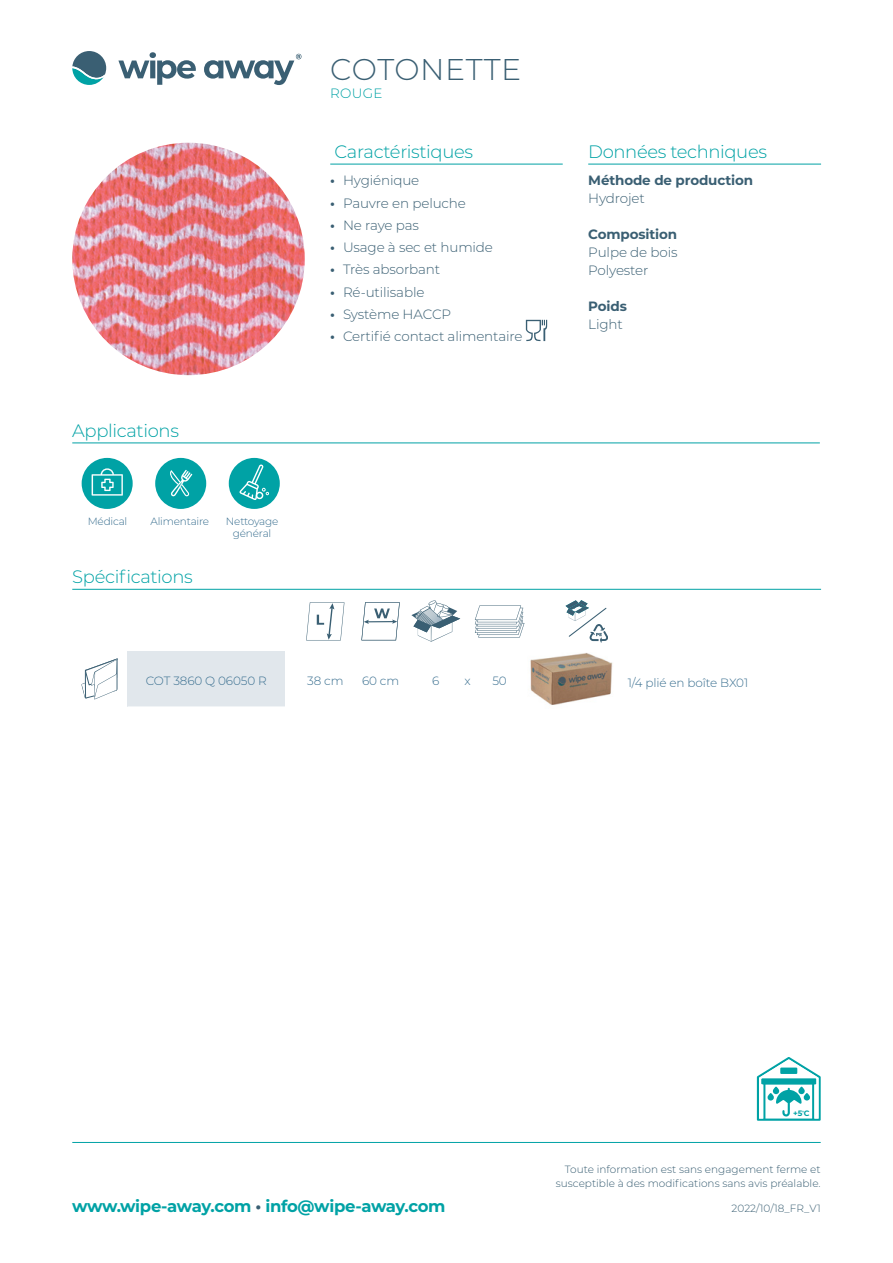
<style>
.page{position:relative;width:893px;height:1263px;background:#fff}
.page>*{position:absolute;margin:0;border:0;box-sizing:border-box;transform-origin:0 0}
.Arikelnaam_-_Title{font:300 30px "Montserrat";letter-spacing:.02em;color:#3a5f73}
.t1{font:300 18px "Montserrat";letter-spacing:-.02em;color:#00a2a5}
.t2{font:700 16.5px "Montserrat";letter-spacing:-.025em;color:#00a2a5}
.Body{font:300 13.5px/18px "Montserrat";letter-spacing:-.01em;color:#3a5f73}
.Body-2{font:700 13.5px/18px "Montserrat";letter-spacing:-.01em;color:#3a5f73}
.Artikelnaam_-_Subtit{font:300 13.5px "Montserrat";letter-spacing:.02em;color:#00a2a5}
.Tabel_-_Tekst{font:300 12px "Montserrat";letter-spacing:-.01em;color:#386e8f}
.Body_klein{font:300 10.5px/13.5px "Montserrat";color:#3a5f73;text-align:right}
.Tabel_-_Tekst_-_Klei{font:300 10.5px/12px "Montserrat";letter-spacing:-.02em;color:#386e8f;text-align:center}
.t3{font:700 7.8px "Montserrat";color:#00a2a5}
.s1{font-weight:700}
.s2{font-weight:300}
.s3{color:#3a5f73}
</style>
<div class="page">
<svg style="left:757px;top:1057px;width:64px;height:64px"></svg>
<hr style="left:72px;top:1142px;width:749px;height:1px;background:#00a2a5">
<svg style="left:118px;top:52px;width:78px;height:33px"></svg>
<svg style="left:204px;top:54px;width:97px;height:31px"></svg>
<svg style="left:72px;top:51px;width:34px;height:34px"></svg>
<div style="left:128px;top:651px;width:157px;height:55px;background:#e1e7ec"></div>
<svg style="left:128px;top:706px;width:157px;height:1px"></svg>
<svg style="left:306px;top:602px;width:38px;height:38px"></svg>
<svg style="left:361px;top:602px;width:39px;height:38px"></svg>
<svg style="left:411px;top:600px;width:49px;height:42px"></svg>
<svg style="left:475px;top:605px;width:49px;height:32px"></svg>
<svg style="left:566px;top:600px;width:42px;height:42px"></svg>
<svg style="left:82px;top:658px;width:36px;height:41px"></svg>
<img style="left:72px;top:143px;width:233px;height:232px;border-radius:116px">
<img style="left:530px;top:653px;width:83px;height:52px">
<div style="left:82px;top:458px;width:51px;height:51px;background:#00a2a5;border-radius:50%"></div>
<svg style="left:92px;top:468px;width:31px;height:28px"></svg>
<div style="left:155px;top:458px;width:51px;height:51px;background:#00a2a5;border-radius:50%"></div>
<svg style="left:170px;top:470px;width:22px;height:26px"></svg>
<div style="left:229px;top:458px;width:51px;height:51px;background:#00a2a5;border-radius:50%"></div>
<svg style="left:239px;top:464px;width:30px;height:36px"></svg>
<hr style="left:72px;top:443px;width:748px;height:1px;background:#00a2a5">
<hr style="left:72px;top:589px;width:749px;height:1px;background:#00a2a5">
<hr style="left:330px;top:164px;width:233px;height:1px;background:#00a2a5">
<hr style="left:588px;top:164px;width:233px;height:1px;background:#00a2a5">
<svg style="left:526px;top:320px;width:21px;height:21px"></svg>
<p class="Arikelnaam_-_Title" style="left:330px;top:49px;width:193px">COTONETTE</p>
<p class="Artikelnaam_-_Subtit" style="left:330px;top:84px;width:54px">ROUGE</p>
<h2 class="t1" style="left:335px;top:139px;width:140px">Caractéristiques</h2>
<h2 class="t1" style="left:588px;top:139px;width:180px">Données techniques</h2>
<h2 class="t1" style="left:72px;top:418px;width:108px">Applications</h2>
<p class="Tabel_-_Tekst_-_Klei" style="left:88px;top:515px;width:41px">Médical</p>
<p class="Tabel_-_Tekst_-_Klei" style="left:151px;top:515px;width:60px">Alimentaire</p>
<p class="Tabel_-_Tekst_-_Klei" style="left:226px;top:515px;width:54px">Nettoyage général</p>
<h2 class="t1" style="left:72px;top:565px;width:122px">Spécifications</h2>
<p class="Body" style="left:330px;top:171px;width:91px"><span class="s1">•</span> Hygiénique</p>
<p class="Body" style="left:330px;top:193px;width:137px"><span class="s1">•</span> Pauvre en peluche</p>
<p class="Body" style="left:330px;top:216px;width:90px"><span class="s1">•</span> Ne raye pas</p>
<p class="Body" style="left:330px;top:238px;width:164px"><span class="s1">•</span> Usage à sec et humide</p>
<p class="Body" style="left:330px;top:260px;width:111px"><span class="s1">•</span> Très absorbant</p>
<p class="Body" style="left:330px;top:282px;width:96px"><span class="s1">•</span> Ré-utilisable</p>
<p class="Body" style="left:330px;top:305px;width:122px"><span class="s1">•</span> Système HACCP</p>
<p class="Body" style="left:330px;top:327px;width:194px"><span class="s1">•</span> Certifié contact alimentaire</p>
<p class="Tabel_-_Tekst" style="left:146px;top:672px;width:123px">COT 3860 Q 06050 R</p>
<p class="Tabel_-_Tekst" style="left:307px;top:672px;width:38px">38 cm</p>
<p class="Tabel_-_Tekst" style="left:362px;top:672px;width:39px">60 cm</p>
<p class="Tabel_-_Tekst" style="left:432px;top:672px;width:9px">6</p>
<p class="Tabel_-_Tekst" style="left:465px;top:672px;width:8px">x</p>
<p class="Tabel_-_Tekst" style="left:492px;top:672px;width:16px">50</p>
<p class="Body-2" style="left:588px;top:171px;width:166px">Méthode de production<br><span class="s2">Hydrojet</span></p>
<p class="Body-2" style="left:588px;top:225px;width:90px">Composition</p>
<p class="Body" style="left:588px;top:243px;width:91px">Pulpe de bois<br>Polyester</p>
<p class="Body-2" style="left:588px;top:297px;width:40px">Poids</p>
<p class="Body" style="left:588px;top:315px;width:36px">Light</p>
<p class="Tabel_-_Tekst" style="left:628px;top:674px;width:122px">1/4 plié en boîte BX01</p>
<p class="t2" style="left:72px;top:1194px;width:375px">www.wipe-away.com <span class="s3">•</span> info@wipe-away.com</p>
<p class="t3" style="left:793px;top:1108px;width:18px">+5<sup>°</sup>C</p>
<p class="Body_klein" style="left:556px;top:1162px;width:266px">Toute information est sans engagement ferme et susceptible à des modifications sans avis préalable.</p>
<p class="Body_klein" style="left:732px;top:1201px;width:91px">2022/10/18_FR_V1</p>
</div>
